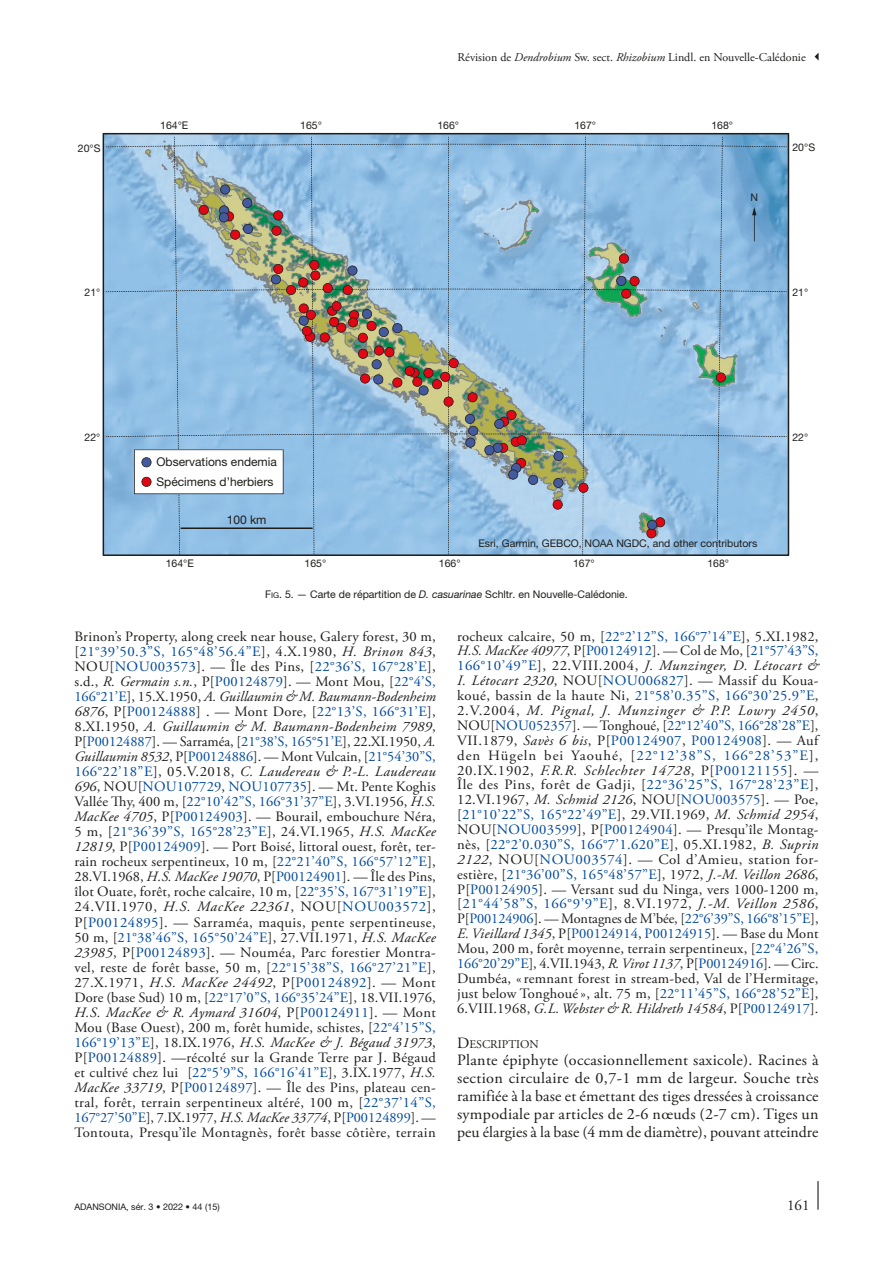
<style>
.page{position:relative;width:893px;height:1263px;background:#fff}
.page>*{position:absolute;margin:0;border:0;box-sizing:border-box;transform-origin:0 0}
.Texte_courant_1er_pa{font:15.75px/18px "Adobe Garamond Pro";letter-spacing:.005em;color:#1d1d1b;text-align:justify}
.t1{font:15px "Adobe Garamond Pro";color:#1d1d1b}
.Matériel-diagnose{font:14.25px/15px "Adobe Garamond Pro";letter-spacing:.015em;color:#1d1d1b;text-align:justify}
.t2{font:12px "Adobe Garamond Pro";color:#1d1d1b}
.t3{font:12px/19.5px "Helvetica Neue";color:#1d1d1b}
.Titre_2{font:11.85px "Adobe Garamond";color:#1d1d1b}
.t4{font:10.5px "Helvetica Neue";color:#1d1d1b}
.t5{font:9px "Helvetica Neue";color:#1d1d1b}
.s1{font-style:italic}
.s2{font-style:inherit}
.s3{font-size:7.8px}
.s4{color:#00499a}
.s5{font-size:15.75px}
</style>
<div class="page">
<hr style="left:817px;top:1181px;width:2px;height:29px;background:#1d1d1b">
<svg style="left:815px;top:53px;width:4px;height:8px"></svg>
<svg style="left:103px;top:133px;width:686px;height:423px;background:#566e80"></svg>
<svg style="left:106px;top:137px;width:681px;height:417px;background:#94bad5"></svg>
<p class="t2" style="left:458px;top:50px;width:350px">Révision de <span class="s1">Dendrobium</span> Sw. sect. <span class="s1">Rhizobium</span> Lindl. en Nouvelle-Calédonie</p>
<p class="t4" style="left:160px;top:119px;width:30px">164°E</p>
<p class="t4" style="left:300px;top:119px;width:23px">165°</p>
<p class="t4" style="left:437px;top:119px;width:23px">166°</p>
<p class="t4" style="left:574px;top:119px;width:23px">167°</p>
<p class="t4" style="left:711px;top:119px;width:23px">168°</p>
<p class="t4" style="left:78px;top:142px;width:24px">20°S</p>
<p class="t4" style="left:792px;top:141px;width:24px">20°S</p>
<p class="t4" style="left:750px;top:191px;width:9px">N</p>
<p class="t4" style="left:85px;top:286px;width:17px">21°</p>
<p class="t4" style="left:792px;top:286px;width:17px">21°</p>
<p class="t4" style="left:85px;top:431px;width:17px">22°</p>
<p class="t4" style="left:792px;top:431px;width:17px">22°</p>
<p class="t3" style="left:156px;top:452px;width:122px">Observations endemia<br>Spécimens d’herbiers</p>
<p class="t3" style="left:227px;top:509px;width:41px">100 km</p>
<p class="t4" style="left:478px;top:537px;width:280px">Esri, Garmin, GEBCO, NOAA NGDC, and other contributors</p>
<p class="t4" style="left:166px;top:557px;width:30px">164°E</p>
<p class="t4" style="left:305px;top:557px;width:23px">165°</p>
<p class="t4" style="left:439px;top:557px;width:23px">166°</p>
<p class="t4" style="left:573px;top:557px;width:23px">167°</p>
<p class="t4" style="left:707px;top:557px;width:23px">168°</p>
<p class="t4" style="left:265px;top:588px;width:364px"><span class="s2">F</span><span class="s3">ig</span><span class="s2">. 5</span>. — Carte de répartition de <span class="s1">D. casuarinae</span> Schltr. en Nouvelle-Calédonie.</p>
<p class="Matériel-diagnose" style="left:74px;top:629px;width:363px">Brinon’s Property, along creek near house, Galery forest, 30 m, [<span class="s4">21°39’50.3”S, 165°48’56.4”E</span>], 4.X.1980, <span class="s1">H. Brinon 843</span>, NOU[<span class="s4">NOU003573</span>]. — Île des Pins, [<span class="s4">22°36’S, 167°28’E</span>], s.d., <span class="s1">R. Germain s.n.</span>, P[<span class="s4">P00124879</span>]. — Mont Mou, [<span class="s4">22°4’S, 166°21’E</span>], 15.X.1950, <span class="s1">A. Guillaumin &amp; M. Baumann-Bodenheim 6876</span>, P[<span class="s4">P00124888</span>] . — Mont Dore, [<span class="s4">22°13’S, 166°31’E</span>], 8.XI.1950, <span class="s1">A. Guillaumin &amp; M. Baumann-Bodenheim 7989</span>, P[<span class="s4">P00124887</span>]. — Sarraméa, [<span class="s4">21°38’S, 165°51’E</span>], 22.XI.1950, <span class="s1">A.<br>Guillaumin 8532</span>, P[<span class="s4">P00124886</span>]. — Mont Vulcain, [<span class="s4">21°54’30”S, 166°22’18”E</span>], 05.V.2018, <span class="s1">C. Laudereau &amp; P.-L. Laudereau 696</span>, NOU[<span class="s4">NOU107729</span>, <span class="s4">NOU107735</span>]. — Mt. Pente Koghis Vallée Thy, 400 m, [<span class="s4">22°10’42”S, 166°31’37”E</span>], 3.VI.1956, <span class="s1">H.S.<br>MacKee 4705</span>, P[<span class="s4">P00124903</span>]. — Bourail, embouchure Néra, 5 m, [<span class="s4">21°36’39”S, 165°28’23”E</span>], 24.VI.1965, <span class="s1">H.S. MacKee 12819</span>, P[<span class="s4">P00124909</span>]. — Port Boisé, littoral ouest, forêt, ter&shy;rain rocheux serpentineux, 10 m, [<span class="s4">22°21’40”S, 166°57’12”E</span>], 28.VI.1968, <span class="s1">H.S. MacKee 19070</span>, P[<span class="s4">P00124901</span>]. — Île des Pins, îlot Ouate, forêt, roche calcaire, 10 m, [<span class="s4">22°35’S, 167°31’19”E</span>], 24.VII.1970, <span class="s1">H.S. MacKee 22361</span>, NOU[<span class="s4">NOU003572</span>], P[<span class="s4">P00124895</span>]. — Sarraméa, maquis, pente serpentineuse, 50 m, [<span class="s4">21°38’46”S, 165°50’24”E</span>], 27.VII.1971, <span class="s1">H.S. MacKee 23985</span>, P[<span class="s4">P00124893</span>]. — Nouméa, Parc forestier Montra&shy;vel, reste de forêt basse, 50 m, [<span class="s4">22°15’38”S, 166°27’21”E</span>], 27.X.1971, <span class="s1">H.S. MacKee 24492</span>, P[<span class="s4">P00124892</span>]. — Mont Dore (base Sud) 10 m, [<span class="s4">22°17’0”S, 166°35’24”E</span>], 18.VII.1976, <span class="s1">H.S. MacKee &amp; R. Aymard 31604</span>, P[<span class="s4">P00124911</span>]. — Mont Mou (Base Ouest), 200 m, forêt humide, schistes, [<span class="s4">22°4’15”S, 166°19’13”E</span>], 18.IX.1976, <span class="s1">H.S. MacKee &amp; J. Bégaud 31973</span>, P[<span class="s4">P00124889</span>]. —récolté sur la Grande Terre par J. Bégaud et cultivé chez lui [<span class="s4">22°5’9”S, 166°16’41”E</span>], 3.IX.1977, <span class="s1">H.S.<br>MacKee 33719</span>, P[<span class="s4">P00124897</span>]. — Île des Pins, plateau cen&shy;tral, forêt, terrain serpentineux altéré, 100 m, [<span class="s4">22°37’14”S, 167°27’50”E</span>], 7.IX.1977, <span class="s1">H.S. MacKee 33774</span>, P[<span class="s4">P00124899</span>]. — Tontouta, Presqu’île Montagnès, forêt basse côtière, terrain</p>
<p class="Matériel-diagnose" style="left:457px;top:629px;width:363px">rocheux calcaire, 50 m, [<span class="s4">22°2’12”S, 166°7’14”E</span>], 5.XI.1982, <span class="s1">H.S. MacKee 40977</span>, P[<span class="s4">P00124912</span>]. — Col de Mo, [<span class="s4">21°57’43”S, 166°10’49”E</span>], 22.VIII.2004, <span class="s1">J. Munzinger, D. Létocart &amp; I. Létocart 2320</span>, NOU[<span class="s4">NOU006827</span>]. — Massif du Koua&shy;koué, bassin de la haute Ni, <span class="s4">21°58’0.35”S, 166°30’25.9”E</span>, 2.V.2004, <span class="s1">M. Pignal, J. Munzinger &amp; P.P. Lowry 2450</span>, NOU[<span class="s4">NOU052357</span>]. — Tonghoué, [<span class="s4">22°12’40”S, 166°28’28”E</span>], VII.1879, <span class="s1">Savès 6 bis</span>, P[<span class="s4">P00124907</span>, <span class="s4">P00124908</span>]. — Auf den Hügeln bei Yaouhé, [<span class="s4">22°12’38”S, 166°28’53”E</span>], 20.IX.1902, <span class="s1">F.R.R. Schlechter 14728</span>, P[<span class="s4">P00121155</span>]. — Île des Pins, forêt de Gadji, [<span class="s4">22°36’25”S, 167°28’23”E</span>], 12.VI.1967, <span class="s1">M. Schmid 2126</span>, NOU[<span class="s4">NOU003575</span>]. — Poe, [<span class="s4">21°10’22”S, 165°22’49”E</span>], 29.VII.1969, <span class="s1">M. Schmid 2954</span>, NOU[<span class="s4">NOU003599</span>], P[<span class="s4">P00124904</span>]. — Presqu’île Montag&shy;nès, [<span class="s4">22°2’0.030”S, 166°7’1.620”E</span>], 05.XI.1982, <span class="s1">B. Suprin 2122</span>, NOU[<span class="s4">NOU003574</span>]. — Col d’Amieu, station for&shy;estière, [<span class="s4">21°36’00”S, 165°48’57”E</span>], 1972, <span class="s1">J.-M. Veillon 2686</span>, P[<span class="s4">P00124905</span>]. — Versant sud du Ninga, vers 1000-1200 m, [<span class="s4">21°44’58”S, 166°9’9”E</span>], 8.VI.1972, <span class="s1">J.-M. Veillon 2586</span>, P[<span class="s4">P00124906</span>]. — Montagnes de M’bée, [<span class="s4">22°6’39”S, 166°8’15”E</span>], <span class="s1">E. Vieillard 1345</span>, P[<span class="s4">P00124914</span>, <span class="s4">P00124915</span>]. — Base du Mont Mou, 200 m, forêt moyenne, terrain serpentineux, [<span class="s4">22°4’26”S, 166°20’29”E</span>], 4.VII.1943, <span class="s1">R. Virot 1137</span>, P[<span class="s4">P00124916</span>]. <span class="s1">—</span> Circ.<br>Dumbéa, «remnant forest in stream-bed, Val de l’Hermitage, just below Tonghoué», alt. 75 m, [<span class="s4">22°11’45”S, 166°28’52”E</span>], 6.VIII.1968, <span class="s1">G.L. Webster &amp; R. Hildreth 14584</span>, P[<span class="s4">P00124917</span>].</p>
<p class="Titre_2" style="left:457px;top:1037px;width:83px"><span class="s5">D</span>ESCRIPTION</p>
<p class="Texte_courant_1er_pa" style="left:457px;top:1052px;width:363px">Plante épiphyte (occasionnellement saxicole). Racines à section circulaire de 0,7-1 mm de largeur. Souche très ramifiée à la base et émettant des tiges dressées à croissance sympodiale par articles de 2-6 nœuds (2-7 cm). Tiges un peu élargies à la base (4 mm de diamètre), pouvant atteindre</p>
<p class="t5" style="left:74px;top:1201px;width:147px">ADANSONIA, sér. 3 • 2022 • 44 (15)</p>
<p class="t1" style="left:787px;top:1196px;width:24px">161</p>
</div>
